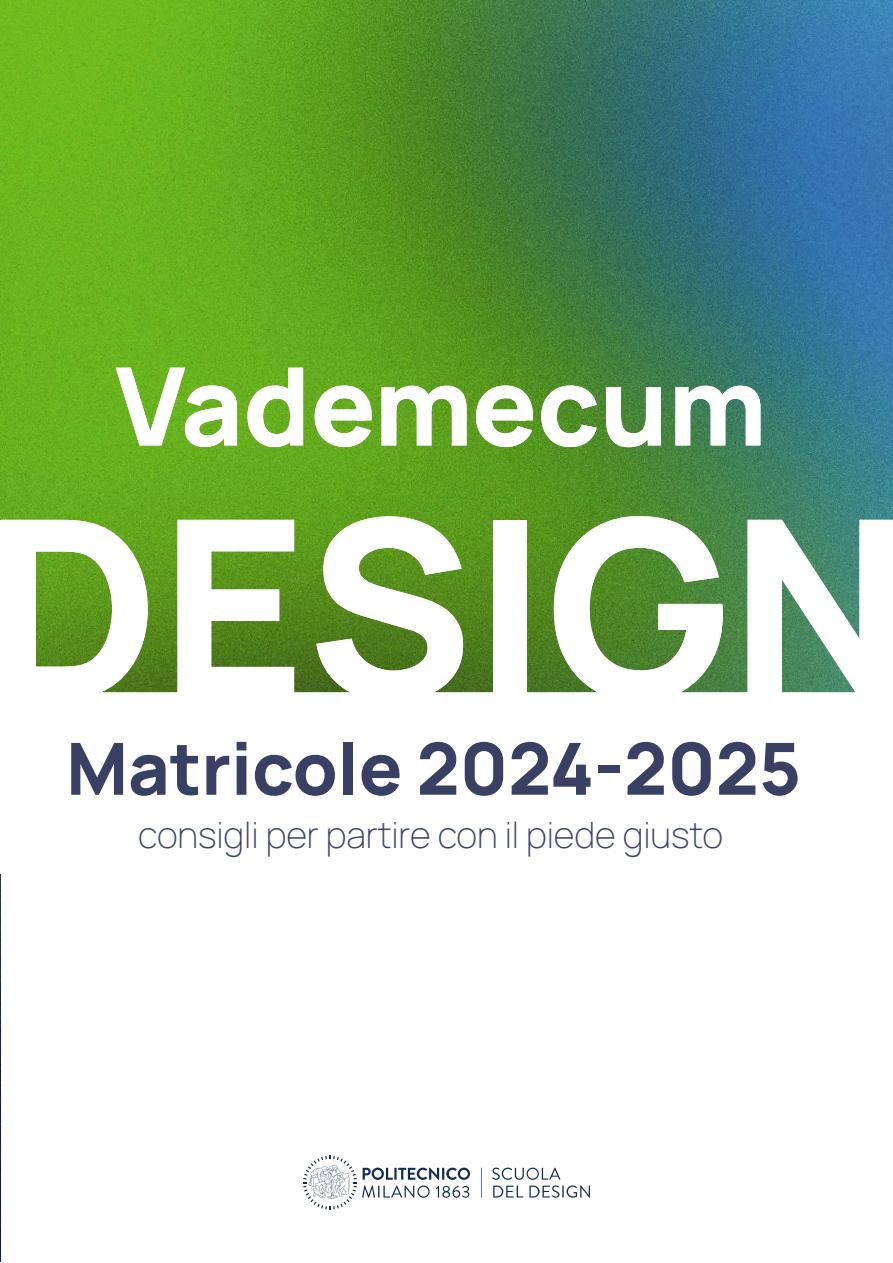
<style>
.page{position:relative;width:893px;height:1263px;background:#fff}
.page>*{position:absolute;margin:0;border:0;box-sizing:border-box;transform-origin:0 0}
.t1{font:200 108px "Manrope";letter-spacing:-.005em;color:#fff}
.t2{font:200 72px "Manrope";letter-spacing:-.005em;color:#394064}
.t3{font:200 36px "Manrope";letter-spacing:-.005em;color:#3b4369}
</style>
<div class="page">
<img style="left:1px;top:0;width:892px;height:692px">
<svg style="left:36px;top:520px;width:112px;height:172px"></svg>
<svg style="left:178px;top:520px;width:116px;height:172px"></svg>
<svg style="left:316px;top:516px;width:147px;height:176px"></svg>
<div style="left:493px;top:520px;width:34px;height:178px;background:#fff"></div>
<svg style="left:554px;top:516px;width:169px;height:176px"></svg>
<svg style="left:748px;top:520px;width:145px;height:172px"></svg>
<svg style="left:303px;top:1156px;width:167px;height:53px"></svg>
<svg style="left:492px;top:1167px;width:98px;height:31px"></svg>
<svg style="left:481px;top:1168px;width:1px;height:30px"></svg>
<div style="left:0;top:520px;width:36px;height:353px;background:#fff"></div>
<h1 class="t1" style="left:115px;top:330px;width:653px">Vademecum</h1>
<h2 class="t2" style="left:66px;top:718px;width:736px">Matricole 2024-2025</h2>
<p class="t3" style="left:138px;top:809px;width:586px">consigli per partire con il piede giusto</p>
</div>
